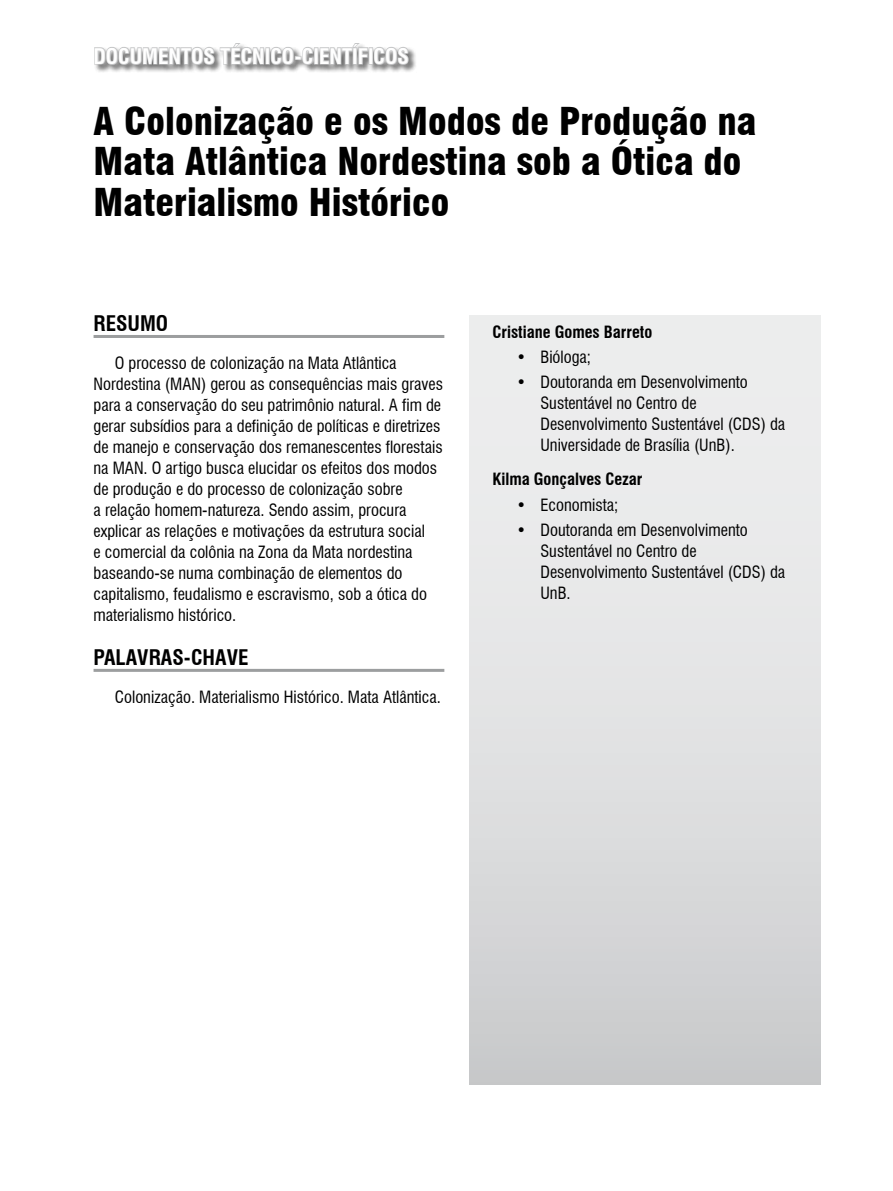
<style>
.page{position:relative;width:893px;height:1191px;background:#fff}
.page>*{position:absolute;margin:0;border:0;box-sizing:border-box;transform-origin:0 0}
.t1{font:900 condensed 37.5px/40.5px "Swiss 721 BT";color:#000}
.t2{font:700 condensed 21px "Swiss 721 BT";color:#fff}
.t3{font:700 condensed 21px "Swiss 721 BT";color:#000}
.t4{font:condensed 16.5px/21px "Swiss 721 BT";color:#000}
.t5{font:700 condensed 16.5px "Swiss 721 BT";color:#000}
</style>
<div class="page">
<div style="left:470px;top:315px;width:351px;height:769px;background:linear-gradient(to bottom,#f3f3f4,#cdced0)"></div>
<div style="left:94px;top:43px;width:324px;height:31px;background:#000;opacity:.6"></div>
<svg style="left:94px;top:43px;width:316px;height:25px"></svg>
<hr style="left:94px;top:335px;width:350px;height:3px;background:#9c9e9f">
<hr style="left:94px;top:669px;width:350px;height:3px;background:#9c9e9f">
<p class="t2" style="left:94px;top:44px;width:317px">DOCUMENTOS TÉCNICO-CIENTÍFICOS</p>
<h1 class="t1" style="left:94px;top:101px;width:664px">A Colonização e os Modos de Produção na<br>Mata Atlântica Nordestina sob a Ótica do<br>Materialismo Histórico</h1>
<p class="t3" style="left:94px;top:310px;width:76px">RESUMO</p>
<p class="t4" style="left:94px;top:352px;width:351px;text-indent:21px">O processo de colonização na Mata Atlântica Nordestina (MAN) gerou as consequências mais graves para a conservação do seu patrimônio natural. A fim de gerar subsídios para a definição de políticas e diretrizes de manejo e conservação dos remanescentes florestais na MAN. O artigo busca elucidar os efeitos dos modos de produção e do processo de colonização sobre<br>a relação homem-natureza. Sendo assim, procura explicar as relações e motivações da estrutura social<br>e comercial da colônia na Zona da Mata nordestina baseando-se numa combinação de elementos do capitalismo, feudalismo e escravismo, sob a ótica do materialismo histórico.</p>
<p class="t3" style="left:94px;top:644px;width:157px">PALAVRAS-CHAVE</p>
<p class="t4" style="left:115px;top:686px;width:328px">Colonização. Materialismo Histórico. Mata Atlântica.</p>
<p class="t5" style="left:492px;top:322px;width:161px">CRISTIANE GOMES BARRETO</p>
<p class="t4" style="left:516px;top:347px;width:76px">• Bióloga;</p>
<p class="t4" style="left:540px;top:372px;width:246px;text-indent:-24px">• Doutoranda em Desenvolvimento<br>Sustentável no Centro de<br>Desenvolvimento Sustentável (CDS) da<br>Universidade de Brasília (UnB).</p>
<p class="t5" style="left:492px;top:469px;width:151px">KILMA GONÇALVES CEZAR</p>
<p class="t4" style="left:516px;top:494px;width:103px">• Economista;</p>
<p class="t4" style="left:540px;top:519px;width:246px;text-indent:-24px">• Doutoranda em Desenvolvimento<br>Sustentável no Centro de<br>Desenvolvimento Sustentável (CDS) da<br>UnB.</p>
</div>
